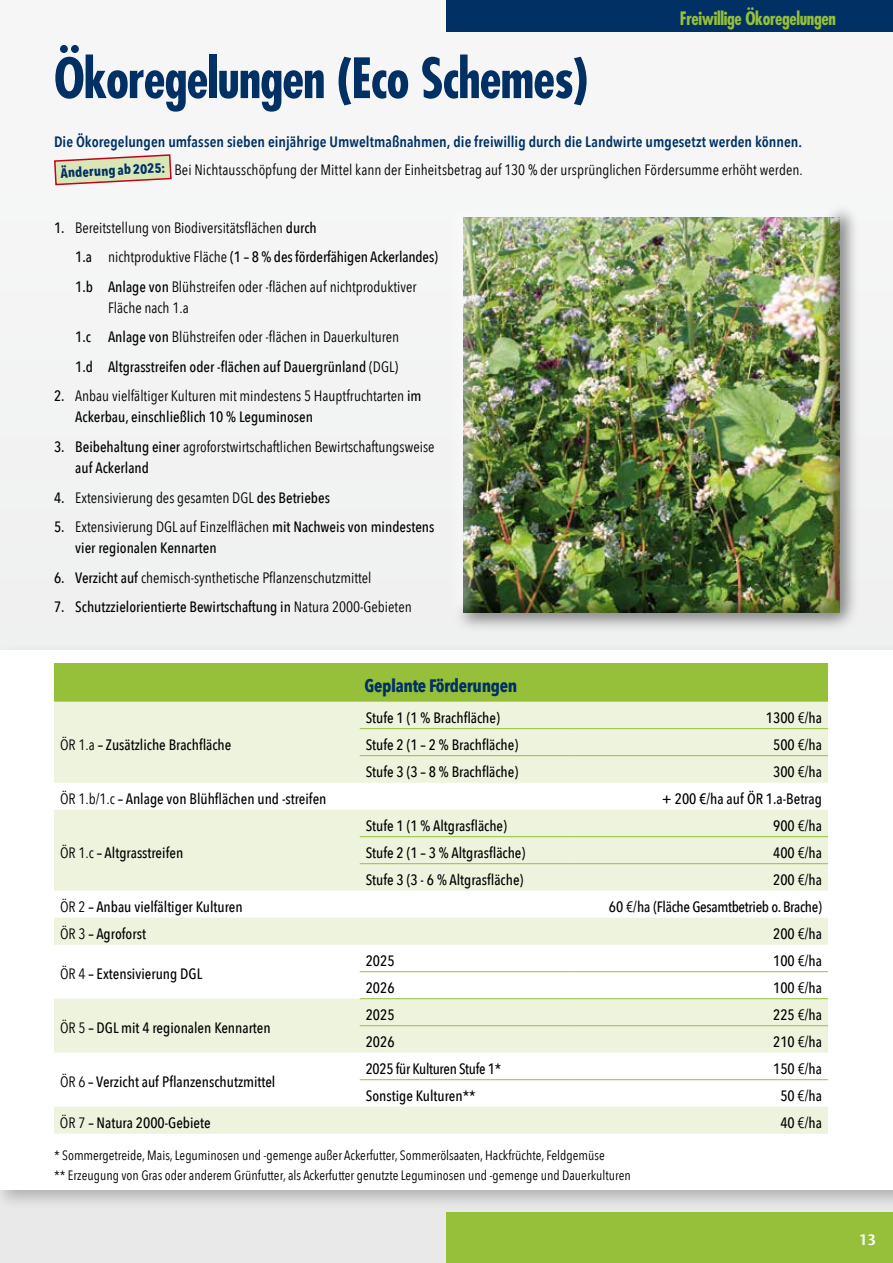
<style>
.page{position:relative;width:893px;height:1263px;background:#f4f5f5}
.page>*{position:absolute;margin:0;border:0;box-sizing:border-box;transform-origin:0 0}
.t1{font:700 condensed 54px "Futura";letter-spacing:-.02em;color:#003064}
.t2{font:700 condensed 18px "Futura";letter-spacing:-.02em;color:#96c03a}
.t3{font:700 18px "Avenir Next Condensed";letter-spacing:-.02em;color:#003064}
.t4{font:500 15px/29.5px "Avenir Next Condensed";color:#000}
.t5{font:15px/29.5px "Avenir Next Condensed";color:#000}
.t6{font:600 15px "Avenir Next Condensed";letter-spacing:.005em;color:#003064}
.t7{font:500 15px "Avenir Next Condensed";letter-spacing:-.02em;color:#000}
.t8{font:600 15px "Stone Sans";color:#fff}
.t9{font:13.5px/19.5px "Avenir Next Condensed";color:#000}
.t10{font:700 13.5px "Avenir Next Condensed";color:#003064}
.s1{font-weight:500}
.s2{font-weight:400}
</style>
<div class="page">
<div style="left:0;top:642px;width:893px;height:568px;background:#000;opacity:.25"></div>
<div style="left:0;top:651px;width:893px;height:539px;background:#fff"></div>
<div style="left:54px;top:663px;width:774px;height:39px;background:#96c03a"></div>
<svg style="left:54px;top:702px;width:774px;height:432px;fill:#edf3dd"></svg>
<hr style="left:360px;top:971px;width:211px;height:1px;background:#96c03a">
<hr style="left:571px;top:971px;width:257px;height:1px;background:#96c03a">
<hr style="left:360px;top:1079px;width:211px;height:1px;background:#96c03a">
<hr style="left:360px;top:728px;width:211px;height:1px;background:#96c03a">
<hr style="left:571px;top:728px;width:257px;height:1px;background:#96c03a">
<hr style="left:360px;top:755px;width:211px;height:1px;background:#96c03a">
<hr style="left:571px;top:755px;width:257px;height:1px;background:#96c03a">
<hr style="left:360px;top:836px;width:211px;height:1px;background:#96c03a">
<hr style="left:571px;top:836px;width:257px;height:1px;background:#96c03a">
<hr style="left:360px;top:863px;width:211px;height:1px;background:#96c03a">
<hr style="left:571px;top:863px;width:257px;height:1px;background:#96c03a">
<hr style="left:360px;top:998px;width:211px;height:1px;background:#96c03a">
<hr style="left:571px;top:998px;width:257px;height:1px;background:#96c03a">
<hr style="left:360px;top:1025px;width:211px;height:1px;background:#96c03a">
<hr style="left:571px;top:1025px;width:257px;height:1px;background:#96c03a">
<hr style="left:571px;top:1079px;width:257px;height:1px;background:#96c03a">
<div style="left:451px;top:201px;width:411px;height:434px;background:#000;opacity:.45"></div>
<svg style="left:54px;top:154px;width:118px;height:32px"></svg>
<div style="left:446px;top:0;width:447px;height:32px;background:#003064"></div>
<div style="left:446px;top:1212px;width:447px;height:51px;background:#96c03a"></div>
<h1 class="t1" style="left:54px;top:43px;width:536px">Ökoregelungen (Eco Schemes)</h1>
<p class="t2" style="left:680px;top:7px;width:158px">Freiwillige Ökoregelungen</p>
<p class="t6" style="left:54px;top:129px;width:750px">Die Ökoregelungen umfassen sieben einjährige Umweltmaßnahmen, die freiwillig durch die Landwirte umgesetzt werden können.</p>
<p class="t10" style="left:60px;top:165px;width:107px;rotate:-3deg">Änderung ab 2025:</p>
<p class="t5" style="left:174px;top:154px;width:630px">Bei Nichtausschöpfung der Mittel kann der Einheitsbetrag auf 130 % der ursprünglichen Fördersumme erhöht werden.</p>
<p class="t5" style="left:75px;top:212px;width:364px;text-indent:-21px"><span class="s1">1.</span> Bereitstellung von Biodiversitätsflächen <span class="s1">durch<br>1.a</span> nichtproduktive Fläche <span class="s1">(1 – 8 % des förderfähigen Ackerlandes)<br>1.b Anlage von</span> Blühstreifen oder -flächen auf nichtproduktiver</p>
<p class="t4" style="left:75px;top:293px;width:325px;text-indent:33px"><span class="s2">Fläche nach 1.a<br></span>1.c Anlage von <span class="s2">Blühstreifen oder -flächen in Dauerkulturen<br></span>1.d Altgrasstreifen oder -flächen auf Dauergrünland <span class="s2">(DGL)</span></p>
<p class="t5" style="left:75px;top:385px;width:348px;line-height:21px;text-indent:-21px"><span class="s1">2.</span> Anbau vielfältiger Kulturen mit mindestens 5 Hauptfruchtarten <span class="s1">im<br>Ackerbau, einschließlich 10 % Leguminosen</span></p>
<p class="t5" style="left:75px;top:435px;width:361px;line-height:21px;text-indent:-21px"><span class="s1">3. Beibehaltung einer</span> agroforstwirtschaftlichen Bewirtschaftungsweise <span class="s1">auf Ackerland</span></p>
<p class="t5" style="left:54px;top:482px;width:278px"><span class="s1">4.</span> Extensivierung des gesamten DGL <span class="s1">des Betriebes</span></p>
<p class="t4" style="left:75px;top:516px;width:361px;line-height:21px;text-indent:-21px">5. <span class="s2">Extensivierung DGL auf Einzelflächen</span> mit Nachweis von mindestens vier regionalen Kennarten</p>
<p class="t5" style="left:54px;top:562px;width:319px"><span class="s1">6. Verzicht auf</span> chemisch-synthetische Pflanzenschutzmittel</p>
<p class="t4" style="left:54px;top:592px;width:359px">7. Schutzzielorientierte Bewirtschaftung in <span class="s2">Natura 2000-Gebieten</span></p>
<p class="t4" style="left:60px;top:730px;width:173px"><span class="s2">ÖR 1.a</span> – Zusätzliche Brachfläche</p>
<p class="t3" style="left:365px;top:674px;width:154px">Geplante Förderungen</p>
<p class="t4" style="left:366px;top:703px;width:136px">Stufe 1 (1 % Brachfläche)</p>
<p class="t4" style="left:766px;top:703px;width:58px">1300 <span class="s2">€</span>/ha</p>
<p class="t4" style="left:366px;top:730px;width:154px">Stufe 2 (1 – 2 % Brachfläche)</p>
<p class="t4" style="left:773px;top:730px;width:50px">500 <span class="s2">€</span>/ha</p>
<p class="t4" style="left:366px;top:757px;width:154px">Stufe 3 (3 – 8 % Brachfläche)</p>
<p class="t4" style="left:773px;top:757px;width:50px">300 <span class="s2">€</span>/ha</p>
<p class="t4" style="left:60px;top:784px;width:268px"><span class="s2">ÖR 1.b/1.c</span> – Anlage von Blühflächen und -streifen</p>
<p class="t4" style="left:662px;top:784px;width:161px">+ 200 €/ha auf ÖR 1.a-Betrag</p>
<p class="t4" style="left:60px;top:838px;width:125px"><span class="s2">ÖR 1.c</span> – Altgrasstreifen</p>
<p class="t4" style="left:366px;top:811px;width:143px">Stufe 1 (1 % Altgrasfläche)</p>
<p class="t4" style="left:773px;top:811px;width:50px">900 <span class="s2">€</span>/ha</p>
<p class="t4" style="left:366px;top:838px;width:161px">Stufe 2 (1 – 3 % Altgrasfläche)</p>
<p class="t4" style="left:773px;top:838px;width:50px">400 <span class="s2">€</span>/ha</p>
<p class="t4" style="left:366px;top:865px;width:159px">Stufe 3 (3 - 6 % Altgrasfläche)</p>
<p class="t4" style="left:773px;top:865px;width:50px">200 <span class="s2">€</span>/ha</p>
<p class="t4" style="left:60px;top:892px;width:184px"><span class="s2">ÖR 2</span> – Anbau vielfältiger Kulturen</p>
<p class="t7" style="left:609px;top:897px;width:214px">60 <span class="s2">€</span>/ha (Fläche Gesamtbetrieb o. Brache)</p>
<p class="t4" style="left:60px;top:919px;width:87px"><span class="s2">ÖR 3</span> – Agroforst</p>
<p class="t4" style="left:773px;top:919px;width:50px">200 <span class="s2">€</span>/ha</p>
<p class="t4" style="left:60px;top:959px;width:144px"><span class="s2">ÖR 4</span> – Extensivierung DGL</p>
<p class="t4" style="left:366px;top:946px;width:30px">2025</p>
<p class="t4" style="left:773px;top:946px;width:50px">100 <span class="s2">€</span>/ha</p>
<p class="t4" style="left:366px;top:973px;width:30px">2026</p>
<p class="t4" style="left:773px;top:973px;width:50px">100 <span class="s2">€</span>/ha</p>
<p class="t4" style="left:60px;top:1013px;width:212px"><span class="s2">ÖR 5</span> – DGL mit 4 regionalen Kennarten</p>
<p class="t4" style="left:60px;top:1067px;width:217px"><span class="s2">ÖR 6</span> – Verzicht auf Pflanzenschutzmittel</p>
<p class="t4" style="left:366px;top:1000px;width:30px">2025</p>
<p class="t4" style="left:773px;top:1000px;width:50px">225 <span class="s2">€</span>/ha</p>
<p class="t4" style="left:366px;top:1027px;width:30px">2026</p>
<p class="t4" style="left:773px;top:1027px;width:50px">210 <span class="s2">€</span>/ha</p>
<p class="t7" style="left:366px;top:1059px;width:137px">2025 für Kulturen Stufe 1*</p>
<p class="t4" style="left:773px;top:1054px;width:50px">150 <span class="s2">€</span>/ha</p>
<p class="t4" style="left:366px;top:1081px;width:112px">Sonstige Kulturen**</p>
<p class="t4" style="left:780px;top:1081px;width:43px">50 <span class="s2">€</span>/ha</p>
<p class="t4" style="left:60px;top:1108px;width:152px"><span class="s2">ÖR 7</span> – Natura 2000-Gebiete</p>
<p class="t4" style="left:780px;top:1108px;width:43px">40 <span class="s2">€</span>/ha</p>
<p class="t9" style="left:54px;top:1145px;width:578px">* Sommergetreide, Mais, Leguminosen und -gemenge außer Ackerfutter, Sommerölsaaten, Hackfrüchte, Feldgemüse<br>** Erzeugung von Gras oder anderem Grünfutter, als Ackerfutter genutzte Leguminosen und -gemenge und Dauerkulturen</p>
<p class="t8" style="left:859px;top:1230px;width:19px">13</p>
</div>
